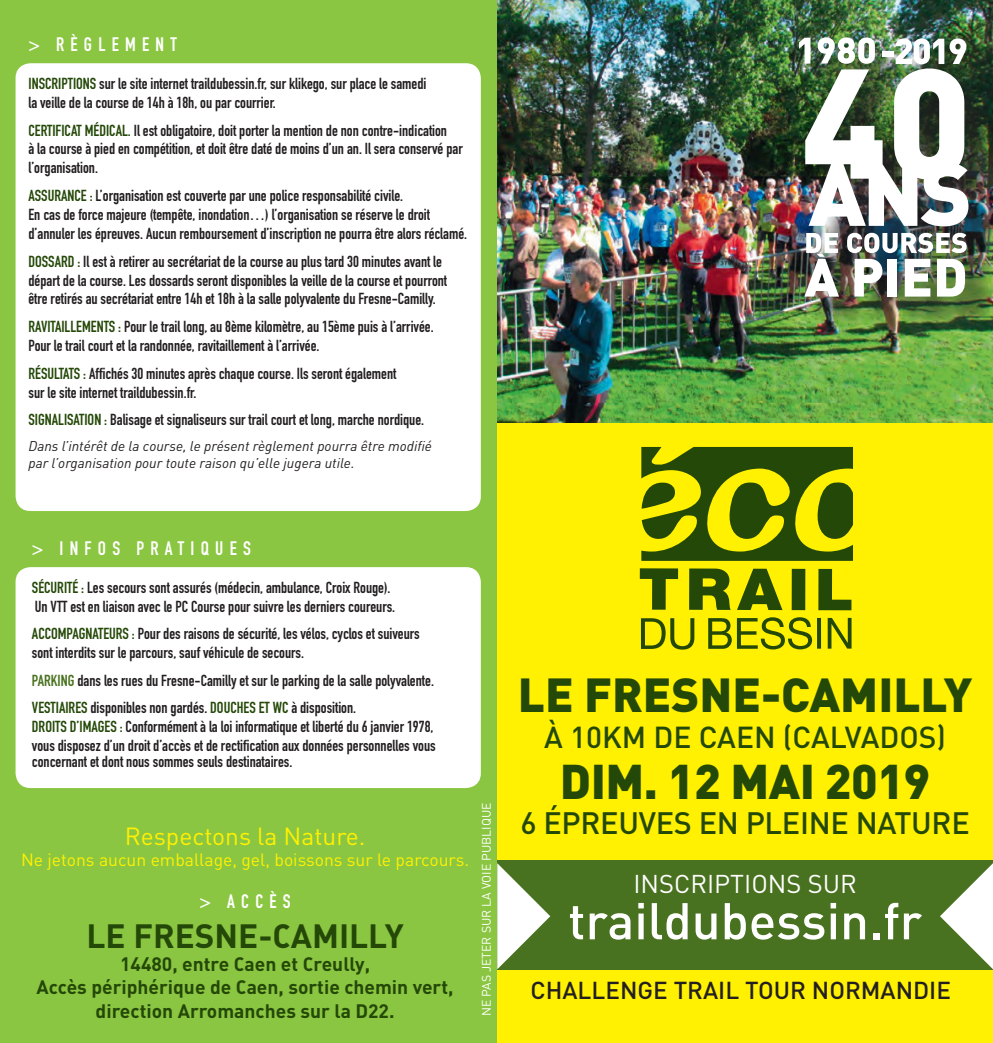
<style>
.page{position:relative;width:993px;height:1043px;background:#fff}
.page>*{position:absolute;margin:0;border:0;box-sizing:border-box;transform-origin:0 0}
.t1{font:500 50.93px "DIN";color:#fff}
.t2{font:900 48.12px "DIN";letter-spacing:-.01em;color:#244807}
.t3{font:900 47.07px "DIN";color:#244807}
.t4{font:700 33.25px "DIN";color:#244807}
.t5{font:500 30.62px "DIN";letter-spacing:-.01em;color:#244807}
.t6{font:500 29.93px "DIN";color:#244807}
.t7{font:25.38px "DIN";color:#fff}
.t8{font:24.5px "DIN";color:#fff101}
.t9{font:500 24.15px "DIN";color:#231f20}
.t10{font:700 19.25px "DIN";color:#244807}
.t11{font:700 19.25px "DIN Condensed";letter-spacing:.325em;color:#fff}
.t12{font:17.5px "DIN";color:#fff101}
.t13{font:700 15.75px/18.9px "DIN Condensed";color:#231f20}
.t14{font:italic 14px "DIN";color:#231f20}
.t15{font:12.25px "DIN";color:#fff}
.s1{color:#244807}
.s2{color:#497220}
</style>
<div class="page">
<div style="left:0;top:0;width:497px;height:1042px;background:#8bc642"></div>
<img style="left:497px;top:0;width:496px;height:423px">
<div style="left:803px;top:42px;width:190px;height:289px;background:#231f20;opacity:.75"></div>
<img style="left:847px;top:233px;width:119px;height:20px">
<img style="left:804px;top:233px;width:35px;height:63px">
<svg style="left:854px;top:259px;width:28px;height:37px"></svg>
<div style="left:887px;top:259px;width:10px;height:37px;background:#fff"></div>
<svg style="left:904px;top:259px;width:26px;height:37px"></svg>
<svg style="left:937px;top:259px;width:28px;height:37px"></svg>
<img style="left:799px;top:37px;width:169px;height:189px">
<div style="left:497px;top:423px;width:496px;height:619px;background:#fff101"></div>
<div style="left:497px;top:860px;width:496px;height:109px;background:#497220"></div>
<svg style="left:497px;top:863px;width:53px;height:106px"></svg>
<svg style="left:640px;top:568px;width:38px;height:41px"></svg>
<svg style="left:689px;top:568px;width:41px;height:41px"></svg>
<svg style="left:737px;top:568px;width:45px;height:42px"></svg>
<div style="left:791px;top:568px;width:14px;height:42px;background:#244807"></div>
<svg style="left:818px;top:568px;width:33px;height:42px"></svg>
<svg style="left:641px;top:618px;width:53px;height:31px"></svg>
<svg style="left:708px;top:618px;width:23px;height:30px"></svg>
<svg style="left:737px;top:617px;width:75px;height:32px"></svg>
<hr style="left:817px;top:618px;width:4px;height:30px;background:#244807">
<svg style="left:827px;top:617px;width:24px;height:31px"></svg>
<svg style="left:641px;top:447px;width:212px;height:113px"></svg>
<svg style="left:940px;top:863px;width:53px;height:106px"></svg>
<div style="left:16px;top:63px;width:465px;height:448px;background:#fff;border-radius:15px"></div>
<div style="left:16px;top:567px;width:465px;height:220px;background:#fff;border-radius:15px"></div>
<p class="t11" style="left:28px;top:31px;width:150px">&gt; RÈGLEMENT</p>
<p class="t13" style="left:28px;top:74px;width:399px"><span class="s1">INSCRIPTIONS</span> sur le site internet traildubessin.fr, sur klikego, sur place le samedi</p>
<p class="t13" style="left:28px;top:93px;width:249px">la veille de la course de 14h à 18h, ou par courrier.</p>
<p class="t13" style="left:28px;top:120px;width:420px"><span class="s1">CERTIFICAT MÉDICAL.</span> Il est obligatoire, doit porter la mention de non contre-indication</p>
<p class="t13" style="left:28px;top:139px;width:436px">à la course à pied en compétition, et doit être daté de moins d’un an. Il sera conservé par l’organisation.</p>
<p class="t13" style="left:28px;top:186px;width:376px"><span class="s1">ASSURANCE :</span> L’organisation est couverte par une police responsabilité civile.</p>
<p class="t13" style="left:28px;top:205px;width:403px">En cas de force majeure (tempête, inondation…) l’organisation se réserve le droit</p>
<p class="t13" style="left:28px;top:224px;width:440px">d’annuler les épreuves. Aucun remboursement d’inscription ne pourra être alors réclamé.</p>
<p class="t13" style="left:28px;top:251px;width:420px"><span class="s1">DOSSARD :</span> Il est à retirer au secrétariat de la course au plus tard 30 minutes avant le départ de la course. Les dossards seront disponibles la veille de la course et pourront</p>
<p class="t13" style="left:28px;top:289px;width:409px">être retirés au secrétariat entre 14h et 18h à la salle polyvalente du Fresne-Camilly.</p>
<p class="t13" style="left:28px;top:317px;width:406px"><span class="s1">RAVITAILLEMENTS :</span> Pour le trail long, au 8ème kilomètre, au 15ème puis à l’arrivée.</p>
<p class="t13" style="left:28px;top:336px;width:292px">Pour le trail court et la randonnée, ravitaillement à l’arrivée.</p>
<p class="t13" style="left:28px;top:363px;width:369px"><span class="s1">RÉSULTATS :</span> Affichés 30 minutes après chaque course. Ils seront également</p>
<p class="t13" style="left:28px;top:382px;width:169px">sur le site internet traildubessin.fr.</p>
<p class="t13" style="left:28px;top:410px;width:397px"><span class="s1">SIGNALISATION :</span> Balisage et signaliseurs sur trail court et long, marche nordique.</p>
<p class="t14" style="left:28px;top:437px;width:405px">Dans l’intérêt de la course, le présent règlement pourra être modifié</p>
<p class="t14" style="left:28px;top:453px;width:328px">par l’organisation pour toute raison qu’elle jugera utile.</p>
<p class="t11" style="left:32px;top:535px;width:220px">&gt; INFOS PRATIQUES</p>
<p class="t13" style="left:32px;top:577px;width:360px"><span class="s1">SÉCURITÉ :</span> Les secours sont assurés (médecin, ambulance, Croix Rouge).</p>
<p class="t13" style="left:35px;top:596px;width:362px">Un VTT est en liaison avec le PC Course pour suivre les derniers coureurs.</p>
<p class="t13" style="left:32px;top:624px;width:389px"><span class="s1">ACCOMPAGNATEURS :</span> Pour des raisons de sécurité, les vélos, cyclos et suiveurs</p>
<p class="t13" style="left:32px;top:643px;width:274px">sont interdits sur le parcours, sauf véhicule de secours.</p>
<p class="t13" style="left:32px;top:670px;width:403px"><span class="s2">PARKING</span> dans les rues du Fresne-Camilly et sur le parking de la salle polyvalente.</p>
<p class="t13" style="left:32px;top:698px;width:326px"><span class="s1">VESTIAIRES</span> disponibles non gardés. <span class="s1">DOUCHES ET WC</span> à disposition.</p>
<p class="t13" style="left:32px;top:717px;width:403px"><span class="s1">DROITS D’IMAGES :</span> Conformément à la loi informatique et liberté du 6 janvier 1978,</p>
<p class="t13" style="left:32px;top:737px;width:405px;line-height:15.8px">vous disposez d’un droit d’accès et de rectification aux données personnelles vous concernant et dont nous sommes seuls destinataires.</p>
<p class="t8" style="left:125px;top:820px;width:242px">Respectons la Nature.</p>
<p class="t12" style="left:21px;top:848px;width:449px">Ne jetons aucun emballage, gel, boissons sur le parcours.</p>
<p class="t11" style="left:199px;top:888px;width:93px">&gt; ACCÈS</p>
<p class="t4" style="left:86px;top:914px;width:319px">LE FRESNE-CAMILLY</p>
<p class="t10" style="left:120px;top:951px;width:251px">14480, entre Caen et Creully,</p>
<p class="t10" style="left:37px;top:974px;width:418px">Accès périphérique de Caen, sortie chemin vert,</p>
<p class="t10" style="left:96px;top:997px;width:300px">direction Arromanches sur la D22.</p>
<p class="t15" style="left:479px;top:1016px;width:215px;rotate:-90deg">NE PAS JETER SUR LA VOIE PUBLIQUE</p>
<p class="t3" style="left:518px;top:663px;width:456px">LE FRESNE-CAMILLY</p>
<p class="t6" style="left:544px;top:718px;width:403px">À 10KM DE CAEN (CALVADOS)</p>
<p class="t2" style="left:560px;top:749px;width:372px">DIM. 12 MAI 2019</p>
<p class="t5" style="left:520px;top:803px;width:451px">6 ÉPREUVES EN PLEINE NATURE</p>
<p class="t7" style="left:633px;top:867px;width:225px">INSCRIPTIONS SUR</p>
<p class="t1" style="left:568px;top:888px;width:355px">traildubessin.fr</p>
<p class="t9" style="left:530px;top:974px;width:422px">CHALLENGE TRAIL TOUR NORMANDIE</p>
</div>
